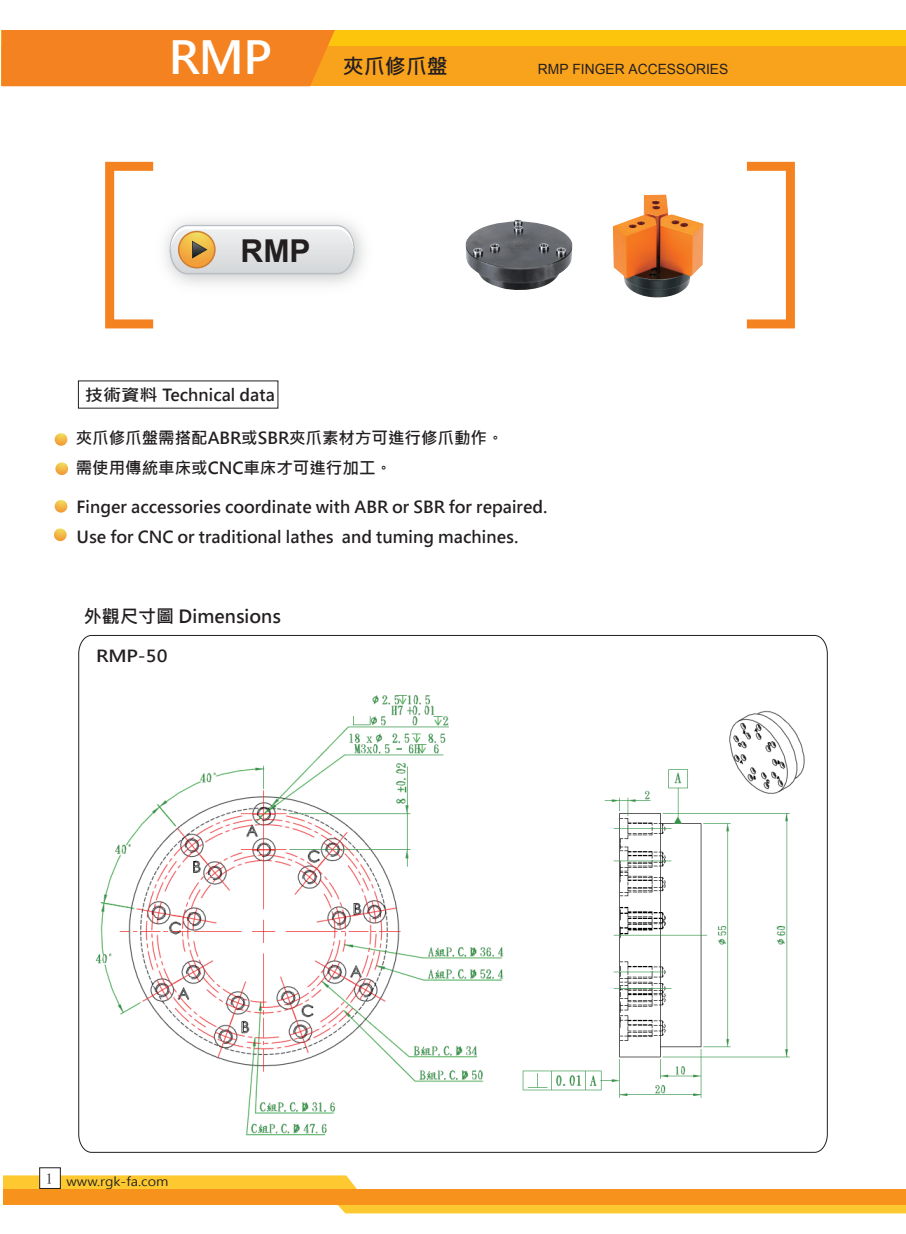
<style>
.page{position:relative;width:906px;height:1234px;background:#fff}
.page>*{position:absolute;margin:0;border:0;box-sizing:border-box;transform-origin:0 0}
.t1{font:700 45px "Microsoft Jheng Hei";color:#fff}
.t2{font:700 31.5px "Arial";color:#231f20}
.t3{font:700 21px "Microsoft Jheng Hei";color:#231f20}
.t4{font:700 18px "Microsoft Jheng Hei";color:#231f20}
.t5{font:700 16.5px/30px "Microsoft Jheng Hei";color:#231f20}
.t6{font:700 16.5px "Microsoft Jheng Hei";color:#231f20;scale:1.11 1}
.t7{font:14.1px "Arial";color:#231f20}
.t8{font:12px "Microsoft Jheng Hei";color:#231f20;scale:1.11 1}
</style>
<div class="page">
<div style="left:2px;top:30px;width:904px;height:40px;background:#fec50d"></div>
<div style="left:2px;top:46px;width:904px;height:40px;background:#f9a21c"></div>
<div style="left:2px;top:30px;width:333px;height:56px;background:#f58220"></div>
<img style="left:165px;top:220px;width:199px;height:65px">
<svg style="left:170px;top:225px;width:184px;height:49px;background:#dfdad0"></svg>
<svg style="left:105px;top:162px;width:48px;height:166px"></svg>
<svg style="left:747px;top:162px;width:48px;height:166px"></svg>
<svg style="left:3px;top:1175px;width:903px;height:38px"></svg>
<div style="left:3px;top:1188px;width:903px;height:16px;background:#f7931d"></div>
<div style="left:39px;top:1167px;width:22px;height:21px;background:#fff;border:1px solid #231f20"></div>
<img style="left:465px;top:220px;width:107px;height:70px">
<img style="left:613px;top:194px;width:90px;height:104px">
<svg style="left:54px;top:528px;width:13px;height:13px"></svg>
<svg style="left:55px;top:433px;width:12px;height:13px"></svg>
<svg style="left:55px;top:462px;width:13px;height:13px"></svg>
<svg style="left:55px;top:500px;width:12px;height:12px"></svg>
<svg style="left:78px;top:635px;width:750px;height:517px"></svg>
<img style="left:85px;top:686px;width:433px;height:454px">
<h1 class="t1" style="left:169px;top:30px;width:104px">RMP</h1>
<p class="t3" style="left:343px;top:53px;width:107px">夾爪修爪盤</p>
<h2 class="t2" style="left:240px;top:230px;width:71px">RMP</h2>
<p class="t6" style="left:85px;top:384px;width:173px">技術資料 Technical data</p>
<p class="t7" style="left:538px;top:60px;width:192px">RMP FINGER ACCESSORIES</p>
<p class="t5" style="left:76px;top:423px;width:429px">夾爪修爪盤需搭配ABR或SBR夾爪素材方可進行修爪動作。需使用傳統車床或CNC車床才可進行加工。</p>
<p class="t5" style="left:77px;top:492px;width:472px">Finger accessories coordinate with ABR or SBR for repaired.<br>Use for CNC or traditional lathes and tuming machines.</p>
<p class="t4" style="left:84px;top:605px;width:198px">外觀尺寸圖 Dimensions</p>
<p class="t6" style="left:96px;top:645px;width:66px">RMP-50</p>
<p class="t8" style="left:46px;top:1173px;width:112px"><sup>1</sup> www.rgk-fa.com</p>
</div>
